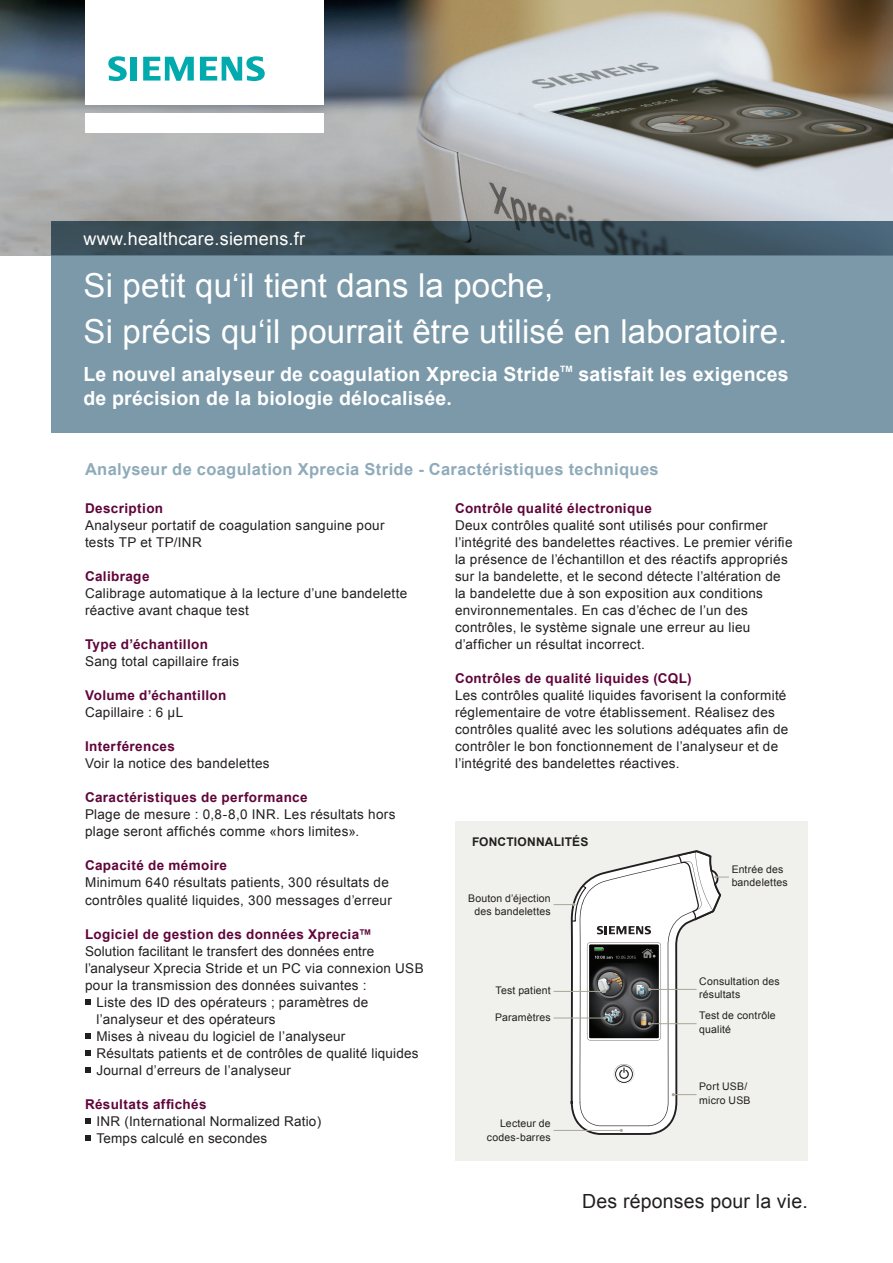
<style>
.page{position:relative;width:893px;height:1263px;background:#fff}
.page>*{position:absolute;margin:0;border:0;box-sizing:border-box;transform-origin:0 0}
.t1{font:33px/46.5px "Arial";letter-spacing:.005em;color:#fff}
.t2{font:700 19.5px "Arial";letter-spacing:.01em;color:#fff}
.t3{font:19.5px "Arial";letter-spacing:.01em;color:#231f20}
.t4{font:18px "Arial";letter-spacing:.015em;color:#fff}
.t5{font:700 16.5px "Arial";letter-spacing:.02em;color:#8fabb9}
.t6{font:13.5px/17px "Arial";letter-spacing:.02em;color:#231f20}
.t7{font:700 13.5px "Arial";letter-spacing:.03em;color:#60053a}
.t8{font:700 12px "Arial";letter-spacing:.015em;color:#231f20}
.t9{font:10.5px/13.5px "Arial";letter-spacing:.015em;color:#231f20}
.t10{font:700 8.7px "Arial";color:#fff}
</style>
<div class="page">
<svg style="left:85px;top:999px;width:6px;height:6px"></svg>
<svg style="left:85px;top:1033px;width:6px;height:6px"></svg>
<svg style="left:85px;top:1050px;width:6px;height:6px"></svg>
<svg style="left:85px;top:1067px;width:6px;height:6px"></svg>
<svg style="left:85px;top:1118px;width:6px;height:6px"></svg>
<svg style="left:85px;top:1135px;width:6px;height:6px"></svg>
<div style="left:455px;top:821px;width:353px;height:340px;background:#f0f1ed"></div>
<svg style="left:554px;top:850px;width:175px;height:285px"></svg>
<img style="left:0;top:0;width:893px;height:255px">
<div style="left:51px;top:255px;width:842px;height:178px;background:#7b99a9"></div>
<svg style="left:51px;top:221px;width:842px;height:34px;fill:#3a4d58"></svg>
<div style="left:85px;top:114px;width:238px;height:19px;background:#fff"></div>
<div style="left:85px;top:0;width:238px;height:104px;background:#fff"></div>
<svg style="left:108px;top:56px;width:19px;height:25px"></svg>
<div style="left:130px;top:57px;width:7px;height:24px;background:#00aaad"></div>
<svg style="left:143px;top:57px;width:51px;height:24px"></svg>
<svg style="left:200px;top:56px;width:65px;height:25px"></svg>
<h3 class="t4" style="left:84px;top:226px;width:223px">www.healthcare.siemens.fr</h3>
<h1 class="t1" style="left:84px;top:262px;width:705px">Si petit qu‘il tient dans la poche,<br>Si précis qu‘il pourrait être utilisé en laboratoire.</h1>
<h2 class="t2" style="left:83px;top:361px;width:478px">Le nouvel analyseur de coagulation Xprecia Stride</h2>
<p class="t10" style="left:560px;top:363px;width:14px">TM</p>
<h2 class="t2" style="left:578px;top:361px;width:212px">satisfait les exigences</h2>
<h2 class="t2" style="left:83px;top:385px;width:370px">de précision de la biologie délocalisée.</h2>
<p class="t5" style="left:85px;top:458px;width:575px">Analyseur de coagulation Xprecia Stride - Caractéristiques techniques</p>
<p class="t7" style="left:85px;top:499px;width:80px">Description</p>
<p class="t6" style="left:85px;top:517px;width:301px">Analyseur portatif de coagulation sanguine pour tests TP et TP/INR</p>
<p class="t7" style="left:85px;top:567px;width:66px">Calibrage</p>
<p class="t6" style="left:85px;top:585px;width:324px">Calibrage automatique à la lecture d’une bandelette réactive avant chaque test</p>
<p class="t7" style="left:85px;top:635px;width:124px">Type d’échantillon</p>
<p class="t6" style="left:85px;top:653px;width:156px">Sang total capillaire frais</p>
<p class="t7" style="left:85px;top:687px;width:143px">Volume d’échantillon</p>
<p class="t6" style="left:85px;top:704px;width:100px">Capillaire : 6 µL</p>
<p class="t7" style="left:85px;top:738px;width:91px">Interférences</p>
<p class="t6" style="left:85px;top:755px;width:186px">Voir la notice des bandelettes</p>
<p class="t7" style="left:85px;top:789px;width:224px">Caractéristiques de performance</p>
<p class="t6" style="left:85px;top:806px;width:312px">Plage de mesure : 0,8-8,0 INR. Les résultats hors plage seront affichés comme «hors limites».</p>
<p class="t7" style="left:85px;top:857px;width:144px">Capacité de mémoire</p>
<p class="t6" style="left:85px;top:874px;width:308px">Minimum 640 résultats patients, 300 résultats de contrôles qualité liquides, 300 messages d’erreur</p>
<p class="t7" style="left:85px;top:925px;width:288px">Logiciel de gestion des données Xprecia™</p>
<p class="t6" style="left:85px;top:942px;width:291px">Solution facilitant le transfert des données entre</p>
<p class="t6" style="left:85px;top:959px;width:340px">l’analyseur Xprecia Stride et un PC via connexion USB</p>
<p class="t6" style="left:85px;top:976px;width:283px">pour la transmission des données suivantes :</p>
<p class="t6" style="left:97px;top:993px;width:273px">Liste des ID des opérateurs ; paramètres de</p>
<p class="t6" style="left:97px;top:1010px;width:180px">l’analyseur et des opérateurs</p>
<p class="t6" style="left:97px;top:1027px;width:250px">Mises à niveau du logiciel de l’analyseur</p>
<p class="t6" style="left:97px;top:1044px;width:324px">Résultats patients et de contrôles de qualité liquides</p>
<p class="t6" style="left:97px;top:1061px;width:196px">Journal d’erreurs de l’analyseur</p>
<p class="t7" style="left:85px;top:1095px;width:123px">Résultats affichés</p>
<p class="t6" style="left:97px;top:1112px;width:226px">INR (International Normalized Ratio)<br>Temps calculé en secondes</p>
<p class="t7" style="left:455px;top:499px;width:198px">Contrôle qualité électronique</p>
<p class="t6" style="left:455px;top:517px;width:339px">Deux contrôles qualité sont utilisés pour confirmer l’intégrité des bandelettes réactives. Le premier vérifie la présence de l’échantillon et des réactifs appropriés sur la bandelette, et le second détecte l’altération de la bandelette due à son exposition aux conditions environnementales. En cas d’échec de l’un des contrôles, le système signale une erreur au lieu d’afficher un résultat incorrect.</p>
<p class="t7" style="left:455px;top:670px;width:238px">Contrôles de qualité liquides (CQL)</p>
<p class="t6" style="left:455px;top:687px;width:335px">Les contrôles qualité liquides favorisent la conformité réglementaire de votre établissement. Réalisez des contrôles qualité avec les solutions adéquates afin de contrôler le bon fonctionnement de l’analyseur et de l’intégrité des bandelettes réactives.</p>
<p class="t8" style="left:472px;top:833px;width:118px">FONCTIONNALITÉS</p>
<p class="t9" style="left:468px;top:891px;width:84px;text-align:right">Bouton d’éjection des bandelettes</p>
<p class="t9" style="left:495px;top:984px;width:57px">Test patient</p>
<p class="t9" style="left:495px;top:1011px;width:57px">Paramètres</p>
<p class="t9" style="left:487px;top:1117px;width:65px;text-align:right">Lecteur de codes-barres</p>
<p class="t9" style="left:732px;top:862px;width:58px">Entrée des bandelettes</p>
<p class="t9" style="left:699px;top:975px;width:82px">Consultation des résultats</p>
<p class="t9" style="left:699px;top:1009px;width:78px">Test de contrôle qualité</p>
<p class="t9" style="left:699px;top:1080px;width:53px">Port USB/ micro USB</p>
<h2 class="t3" style="left:582px;top:1188px;width:227px">Des réponses pour la vie.</h2>
</div>
